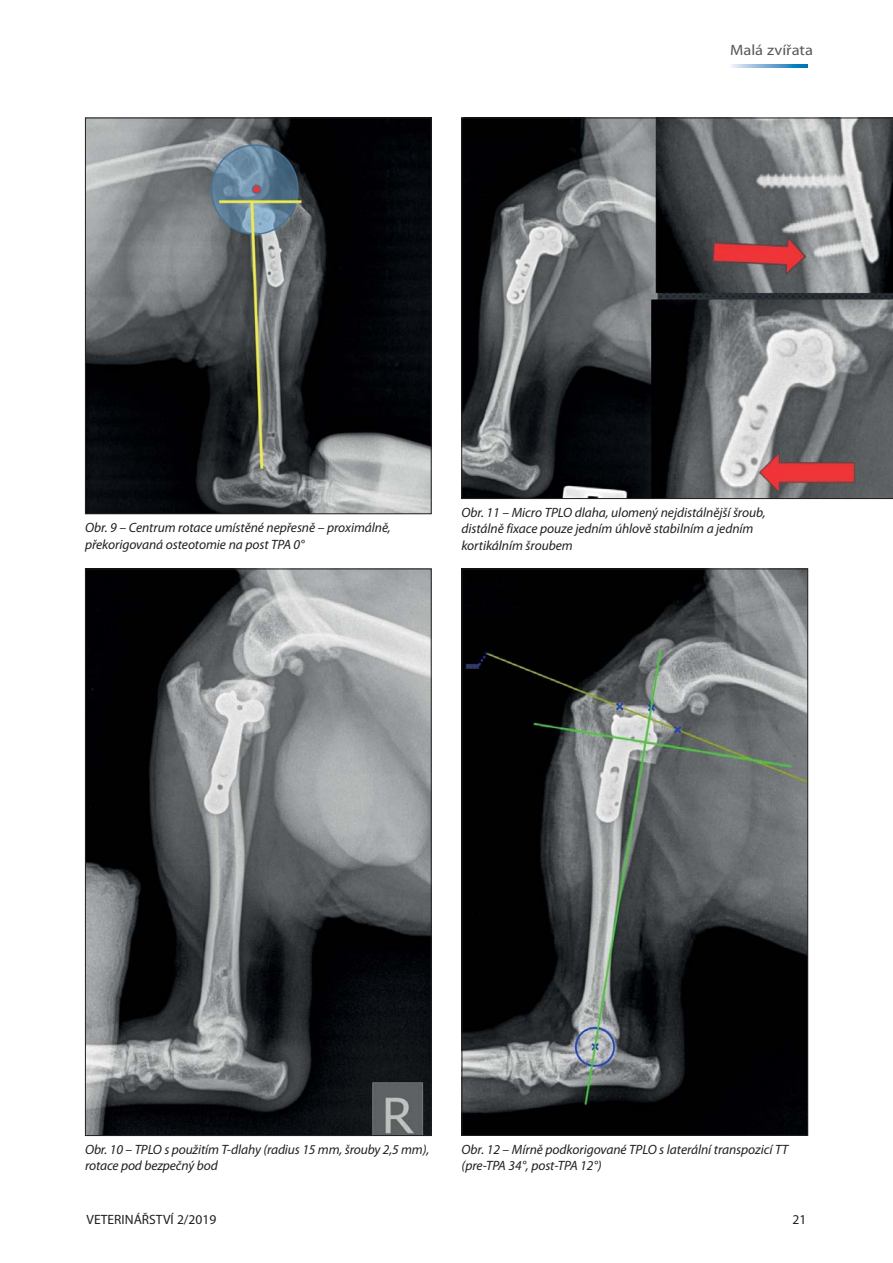
<style>
.page{position:relative;width:893px;height:1263px;background:#fff}
.page>*{position:absolute;margin:0;border:0;box-sizing:border-box;transform-origin:0 0}
.t1{font:15px "Myriad Pro";color:#58595b;scale:1.1 1}
.t2{font:italic 13.5px/16.5px "Myriad Pro";letter-spacing:-.005em;color:#231f20}
.t3{font:13.5px "Myriad Pro";color:#231f20}
</style>
<div class="page">
<svg style="left:731px;top:64px;width:77px;height:3px"></svg>
<img style="left:87px;top:120px;width:342px;height:392px">
<div style="left:85px;top:118px;width:346px;height:396px;border:1px solid #231f20"></div>
<img style="left:87px;top:571px;width:342px;height:563px">
<svg style="left:462px;top:118px;width:431px;height:381px;background:#5e5d60"></svg>
<img style="left:464px;top:571px;width:342px;height:562px">
<p class="t1" style="left:730px;top:45px;width:77px">Malá zvířata</p>
<p class="t2" style="left:85px;top:521px;width:307px">Obr. 9 – Centrum rotace umístěné nepřesně – proximálně, překorigovaná osteotomie na post TPA 0°</p>
<p class="t2" style="left:461px;top:506px;width:306px">Obr. 11 – Micro TPLO dlaha, ulomený nejdistálnější šroub, distálně fixace pouze jedním úhlově stabilním a jedním kortikálním šroubem</p>
<p class="t2" style="left:85px;top:1142px;width:346px">Obr. 10 – TPLO s použitím T-dlahy (radius 15 mm, šrouby 2,5 mm), rotace pod bezpečný bod</p>
<p class="t2" style="left:462px;top:1142px;width:328px">Obr. 12 – Mírně podkorigované TPLO s laterální transpozicí TT (pre-TPA 34°, post-TPA 12°)</p>
<p class="t3" style="left:87px;top:1214px;width:131px">VETERINÁŘSTVÍ 2/2019</p>
<p class="t3" style="left:793px;top:1214px;width:15px">21</p>
</div>
